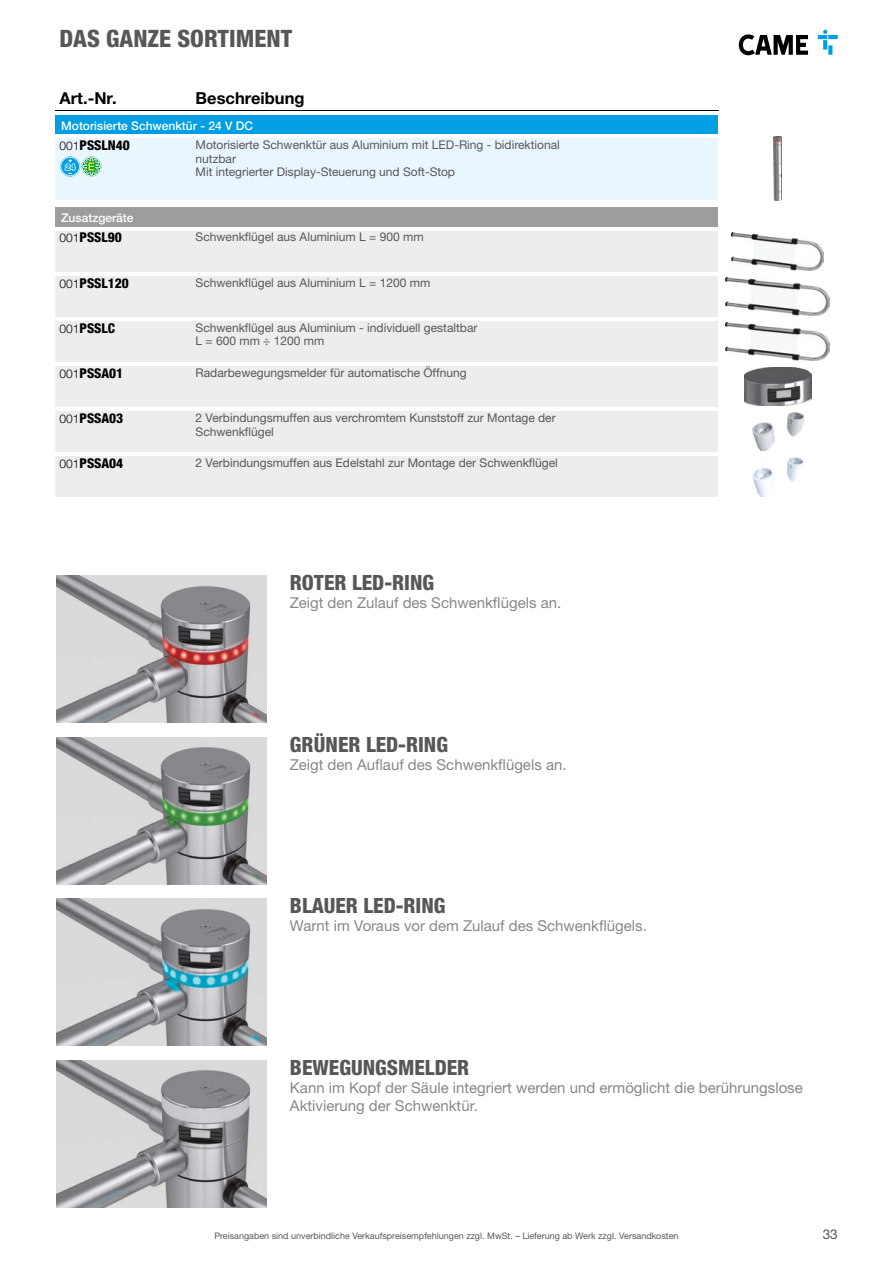
<style>
.page{position:relative;width:893px;height:1263px;background:#fff}
.page>*{position:absolute;margin:0;border:0;box-sizing:border-box;transform-origin:0 0}
.t1{font:800 condensed 24px "Helvetica Neue LTW1 G";color:#575756}
.t2{font:800 condensed 21px "Helvetica Neue LTW1 G";color:#575756}
.t3{font:700 16.5px "Helvetica Neue LTW1 G";color:#000}
.t4{font:15px/18px "Helvetica Neue LTW1 G";color:#878787}
.t5{font:800 condensed 13.5px "Helvetica Neue LTW1 G";color:#000}
.t6{font:13.5px "Helvetica Neue LTW1 G";color:#575756}
.t7{font:12px/13.5px "Helvetica Neue LTW1 G";color:#575756}
.t8{font:500 12px "Helvetica Neue LTW1 G";color:#fff}
.t9{font:9px "Helvetica Neue LTW1 G";color:#575756}
.s1{font-weight:300;font-stretch:normal;font-size:12px}
</style>
<div class="page">
<svg style="left:739px;top:34px;width:69px;height:21px"></svg>
<svg style="left:828px;top:35px;width:10px;height:4px"></svg>
<svg style="left:823px;top:40px;width:4px;height:10px"></svg>
<svg style="left:828px;top:45px;width:4px;height:10px"></svg>
<svg style="left:818px;top:30px;width:9px;height:9px"></svg>
<hr style="left:55px;top:110px;width:136px;height:1px;background:#000">
<hr style="left:191px;top:110px;width:213px;height:1px;background:#000">
<hr style="left:404px;top:110px;width:314px;height:1px;background:#000">
<div style="left:55px;top:115px;width:663px;height:21px;background:#009fe3"></div>
<hr style="left:55px;top:135px;width:136px;height:3px;background:#fff">
<hr style="left:191px;top:135px;width:429px;height:3px;background:#fff">
<hr style="left:620px;top:135px;width:98px;height:3px;background:#fff">
<div style="left:55px;top:138px;width:663px;height:62px;background:#eaf6fe"></div>
<img style="left:774px;top:136px;width:7px;height:64px">
<div style="left:55px;top:207px;width:663px;height:22px;background:#9d9d9c"></div>
<div style="left:55px;top:231px;width:663px;height:266px;background:#ededed"></div>
<hr style="left:55px;top:227px;width:136px;height:3px;background:#fff">
<hr style="left:191px;top:227px;width:429px;height:3px;background:#fff">
<hr style="left:620px;top:227px;width:98px;height:3px;background:#fff">
<hr style="left:55px;top:272px;width:136px;height:3px;background:#fff">
<hr style="left:191px;top:272px;width:429px;height:3px;background:#fff">
<hr style="left:620px;top:272px;width:98px;height:3px;background:#fff">
<hr style="left:55px;top:317px;width:136px;height:3px;background:#fff">
<hr style="left:191px;top:317px;width:429px;height:3px;background:#fff">
<hr style="left:620px;top:317px;width:98px;height:3px;background:#fff">
<hr style="left:55px;top:362px;width:136px;height:3px;background:#fff">
<hr style="left:191px;top:362px;width:429px;height:3px;background:#fff">
<hr style="left:620px;top:362px;width:98px;height:3px;background:#fff">
<hr style="left:55px;top:408px;width:136px;height:3px;background:#fff">
<hr style="left:191px;top:408px;width:429px;height:3px;background:#fff">
<hr style="left:620px;top:408px;width:98px;height:3px;background:#fff">
<hr style="left:55px;top:453px;width:136px;height:3px;background:#fff">
<hr style="left:191px;top:453px;width:429px;height:3px;background:#fff">
<hr style="left:620px;top:453px;width:98px;height:3px;background:#fff">
<img style="left:732px;top:232px;width:91px;height:38px">
<img style="left:725px;top:277px;width:105px;height:38px">
<img style="left:725px;top:322px;width:105px;height:39px">
<img style="left:744px;top:367px;width:67px;height:39px">
<img style="left:752px;top:413px;width:51px;height:38px">
<img style="left:752px;top:458px;width:51px;height:38px">
<img style="left:56px;top:576px;width:211px;height:147px">
<img style="left:56px;top:737px;width:211px;height:147px">
<img style="left:56px;top:898px;width:211px;height:148px">
<img style="left:56px;top:1060px;width:211px;height:147px">
<h1 class="t1" style="left:60px;top:24px;width:234px">DAS GANZE SORTIMENT</h1>
<h3 class="t3" style="left:60px;top:88px;width:59px">Art.-Nr.</h3>
<h3 class="t3" style="left:196px;top:88px;width:110px">Beschreibung</h3>
<p class="t8" style="left:61px;top:118px;width:193px">Motorisierte Schwenktür - 24 V DC</p>
<p class="t5" style="left:60px;top:137px;width:72px"><span class="s1">001</span>PSSLN40</p>
<p class="t7" style="left:196px;top:138px;width:366px">Motorisierte Schwenktür aus Aluminium mit LED-Ring - bidirektional nutzbar<br>Mit integrierter Display-Steuerung und Soft-Stop</p>
<p class="t8" style="left:61px;top:211px;width:74px">Zusatzgeräte</p>
<p class="t5" style="left:60px;top:229px;width:64px"><span class="s1">001</span>PSSL90</p>
<p class="t7" style="left:196px;top:230px;width:229px">Schwenkflügel aus Aluminium L = 900 mm</p>
<p class="t5" style="left:60px;top:275px;width:71px"><span class="s1">001</span>PSSL120</p>
<p class="t7" style="left:196px;top:275px;width:236px">Schwenkflügel aus Aluminium L = 1200 mm</p>
<p class="t5" style="left:60px;top:320px;width:57px"><span class="s1">001</span>PSSLC</p>
<p class="t7" style="left:196px;top:321px;width:283px">Schwenkflügel aus Aluminium - individuell gestaltbar<br>L = 600 mm ÷ 1200 mm</p>
<p class="t5" style="left:60px;top:365px;width:65px"><span class="s1">001</span>PSSA01</p>
<p class="t7" style="left:196px;top:366px;width:273px">Radarbewegungsmelder für automatische Öffnung</p>
<p class="t5" style="left:60px;top:410px;width:65px"><span class="s1">001</span>PSSA03</p>
<p class="t7" style="left:196px;top:411px;width:362px">2 Verbindungsmuffen aus verchromtem Kunststoff zur Montage der<br>Schwenkflügel</p>
<p class="t5" style="left:60px;top:455px;width:65px"><span class="s1">001</span>PSSA04</p>
<p class="t7" style="left:196px;top:456px;width:364px">2 Verbindungsmuffen aus Edelstahl zur Montage der Schwenkflügel</p>
<h2 class="t2" style="left:290px;top:570px;width:146px">ROTER LED-RING</h2>
<p class="t4" style="left:290px;top:594px;width:273px">Zeigt den Zulauf des Schwenkflügels an.</p>
<h2 class="t2" style="left:290px;top:731px;width:160px">GRÜNER LED-RING</h2>
<p class="t4" style="left:290px;top:755px;width:278px">Zeigt den Auflauf des Schwenkflügels an.</p>
<h2 class="t2" style="left:290px;top:893px;width:157px">BLAUER LED-RING</h2>
<p class="t4" style="left:290px;top:917px;width:358px">Warnt im Voraus vor dem Zulauf des Schwenkflügels.</p>
<h2 class="t2" style="left:290px;top:1054px;width:181px">BEWEGUNGSMELDER</h2>
<p class="t4" style="left:290px;top:1078px;width:514px">Kann im Kopf der Säule integriert werden und ermöglicht die berührungslose<br>Aktivierung der Schwenktür.</p>
<p class="t9" style="left:214px;top:1230px;width:465px">Preisangaben sind unverbindliche Verkaufspreisempfehlungen zzgl. MwSt. – Lieferung ab Werk zzgl. Versandkosten</p>
<p class="t6" style="left:823px;top:1225px;width:17px">33</p>
</div>
